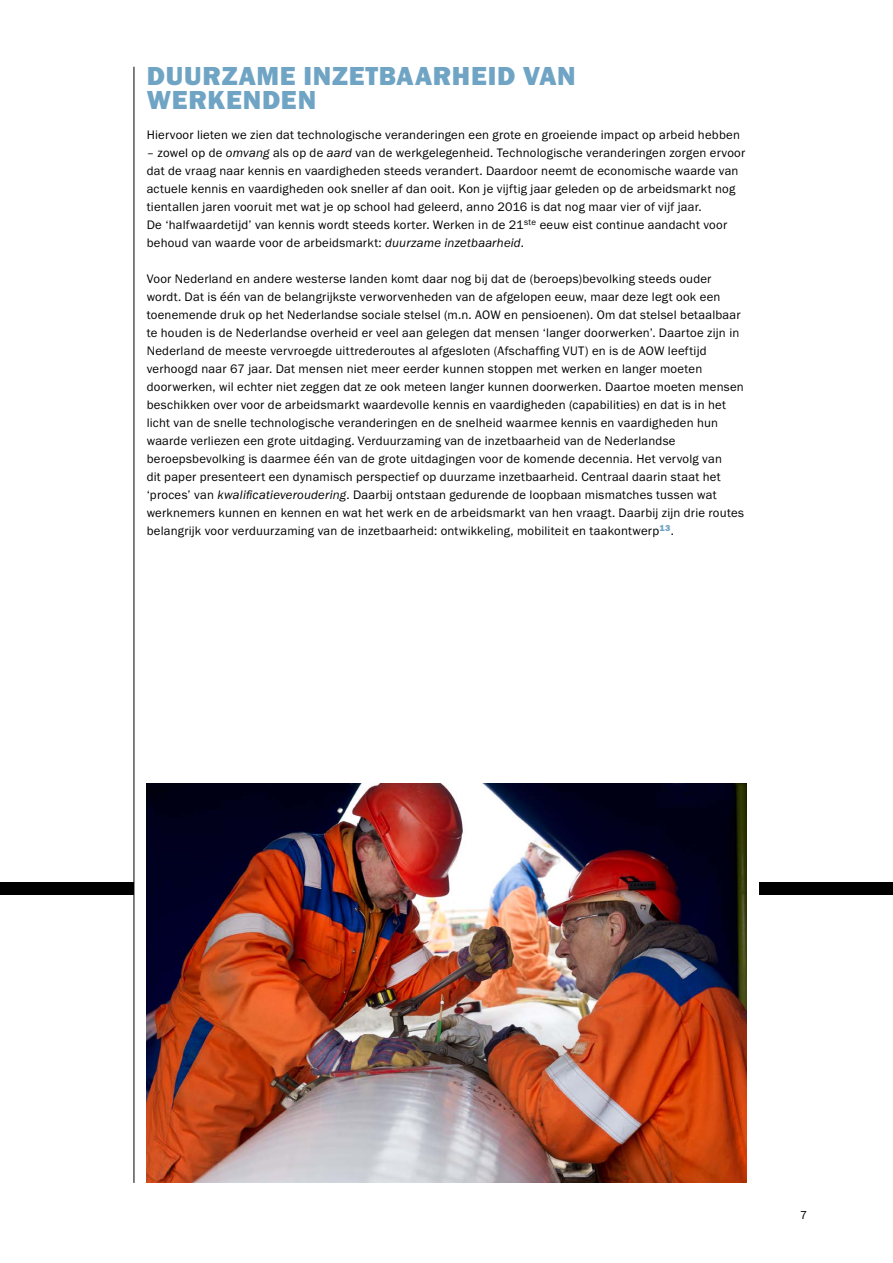
<style>
.page{position:relative;width:893px;height:1263px;background:#fff}
.page>*{position:absolute;margin:0;border:0;box-sizing:border-box;transform-origin:0 0}
.t1{font:27px/24.3px "Franklin Gothic FS Hvy";letter-spacing:.025em;color:#6fa4c4}
.t2{font:12.75px/18px "Franklin Gothic FS";letter-spacing:.015em;color:#000}
.t3{font:12px "Franklin Gothic FS";color:#000}
.s1{font-style:italic}
</style>
<div class="page">
<div style="left:759px;top:882px;width:134px;height:13px;background:#000"></div>
<div style="left:0;top:882px;width:134px;height:13px;background:#000"></div>
<hr style="left:134px;top:67px;width:1px;height:1116px;background:#000">
<img style="left:147px;top:784px;width:599px;height:399px">
<h1 class="t1" style="left:147px;top:64px;width:430px">DUURZAME INZETBAARHEID VAN<br>WERKENDEN</h1>
<p class="t2" style="left:147px;top:126px;width:595px">Hiervoor lieten we zien dat technologische veranderingen een grote en groeiende impact op arbeid hebben</p>
<p class="t2" style="left:147px;top:144px;width:600px">– zowel op de <span class="s1">omvang</span> als op de <span class="s1">aard</span> van de werkgelegenheid. Technologische veranderingen zorgen ervoor dat de vraag naar kennis en vaardigheden steeds verandert. Daardoor neemt de economische waarde van actuele kennis en vaardigheden ook sneller af dan ooit. Kon je vijftig jaar geleden op de arbeidsmarkt nog tientallen jaren vooruit met wat je op school had geleerd, anno 2016 is dat nog maar vier of vijf jaar.<br>De ‘halfwaardetijd’ van kennis wordt steeds korter. Werken in de 21<sup>ste</sup> eeuw eist continue aandacht voor behoud van waarde voor de arbeidsmarkt: <span class="s1">duurzame inzetbaarheid</span>.</p>
<p class="t2" style="left:147px;top:270px;width:599px">Voor Nederland en andere westerse landen komt daar nog bij dat de (beroeps)bevolking steeds ouder wordt. Dat is één van de belangrijkste verworvenheden van de afgelopen eeuw, maar deze legt ook een toenemende druk op het Nederlandse sociale stelsel (m.n. AOW en pensioenen). Om dat stelsel betaalbaar te houden is de Nederlandse overheid er veel aan gelegen dat mensen ‘langer doorwerken’. Daartoe zijn in Nederland de meeste vervroegde uittrederoutes al afgesloten (Afschaffing VUT) en is de AOW leeftijd verhoogd naar 67 jaar. Dat mensen niet meer eerder kunnen stoppen met werken en langer moeten doorwerken, wil echter niet zeggen dat ze ook meteen langer kunnen doorwerken. Daartoe moeten mensen beschikken over voor de arbeidsmarkt waardevolle kennis en vaardigheden (capabilities) en dat is in het licht van de snelle technologische veranderingen en de snelheid waarmee kennis en vaardigheden hun waarde verliezen een grote uitdaging. Verduurzaming van de inzetbaarheid van de Nederlandse beroepsbevolking is daarmee één van de grote uitdagingen voor de komende decennia. Het vervolg van<br>dit paper presenteert een dynamisch perspectief op duurzame inzetbaarheid. Centraal daarin staat het ‘proces’ van <span class="s1">kwalificatieveroudering</span>. Daarbij ontstaan gedurende de loopbaan mismatches tussen wat werknemers kunnen en kennen en wat het werk en de arbeidsmarkt van hen vraagt. Daarbij zijn drie routes belangrijk voor verduurzaming van de inzetbaarheid: ontwikkeling, mobiliteit en taakontwerp<sup>13</sup>.</p>
<p class="t3" style="left:800px;top:1208px;width:9px">7</p>
</div>
